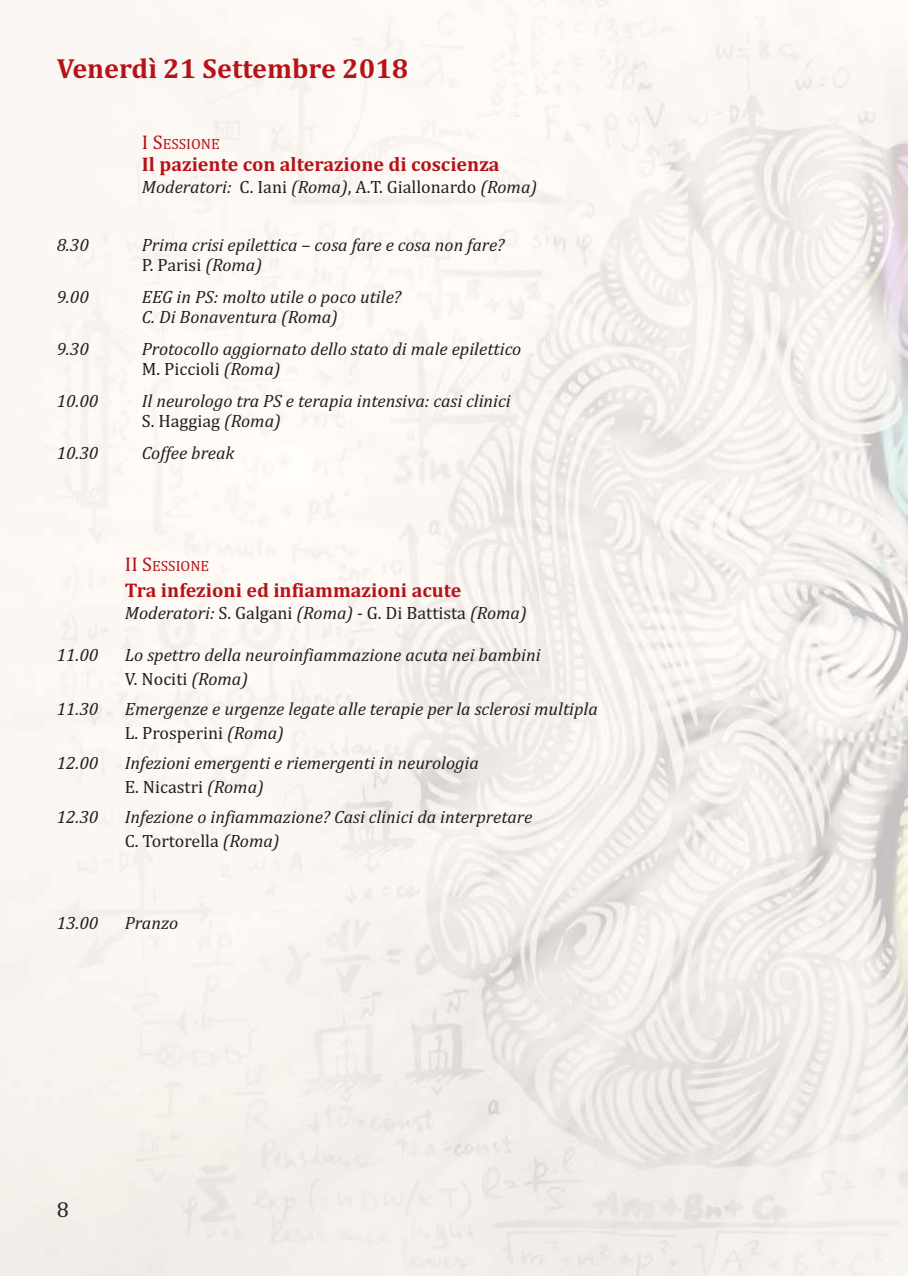
<style>
.page{position:relative;width:908px;height:1276px;background:#fff}
.page>*{position:absolute;margin:0;border:0;box-sizing:border-box;transform-origin:0 0}
.t1{font:700 28px "Cambria";color:#b61218}
.t2{font:22px "Cambria";color:#231f20}
.t3{font:700 20px "Cambria";color:#b61218}
.t4{font:italic 18px/20px "Cambria";color:#231f20}
.t5{font:15px "Cambria";color:#b61218}
.s1{font-size:20px}
.s2{font-style:normal}
</style>
<div class="page">
<img style="left:0;top:0;width:907px;height:1276px">
<h1 class="t1" style="left:57px;top:59px;width:353px">Venerdì 21 Settembre 2018</h1>
<p class="t5" style="left:142px;top:138px;width:79px"><span class="s1">I S</span>ESSIONE</p>
<p class="t3" style="left:142px;top:156px;width:359px">Il paziente con alterazione di coscienza</p>
<p class="t4" style="left:142px;top:178px;width:396px">Moderatori: <span class="s2">C. Iani</span> (Roma)<span class="s2">, A.T. Giallonardo</span> (Roma)</p>
<p class="t4" style="left:57px;top:236px;width:34px">8.30</p>
<p class="t4" style="left:142px;top:236px;width:364px">Prima crisi epilettica – cosa fare e cosa non fare?<br><span class="s2">P. Parisi</span> (Roma)</p>
<p class="t4" style="left:57px;top:288px;width:34px">9.00</p>
<p class="t4" style="left:142px;top:288px;width:261px">EEG in PS: molto utile o poco utile?<br>C. Di Bonaventura (Roma)</p>
<p class="t4" style="left:57px;top:340px;width:34px">9.30</p>
<p class="t4" style="left:142px;top:340px;width:381px">Protocollo aggiornato dello stato di male epilettico<br><span class="s2">M. Piccioli</span> (Roma)</p>
<p class="t4" style="left:57px;top:392px;width:43px">10.00</p>
<p class="t4" style="left:142px;top:392px;width:370px">Il neurologo tra PS e terapia intensiva: casi clinici<br><span class="s2">S. Haggiag</span> (Roma)</p>
<p class="t4" style="left:57px;top:444px;width:43px">10.30</p>
<p class="t4" style="left:142px;top:444px;width:94px">Coffee break</p>
<p class="t5" style="left:125px;top:560px;width:86px"><span class="s1">II S</span>ESSIONE</p>
<p class="t3" style="left:125px;top:582px;width:338px">Tra infezioni ed infiammazioni acute</p>
<p class="t4" style="left:125px;top:604px;width:403px">Moderatori: <span class="s2">S. Galgani</span> (Roma) - <span class="s2">G. Di Battista</span> (Roma)</p>
<p class="t4" style="left:57px;top:646px;width:43px">11.00</p>
<p class="t4" style="left:125px;top:644px;width:417px;line-height:24px">Lo spettro della neuroinfiammazione acuta nei bambini<br><span class="s2">V. Nociti</span> (Roma)</p>
<p class="t4" style="left:57px;top:700px;width:43px">11.30</p>
<p class="t4" style="left:125px;top:698px;width:474px;line-height:24px">Emergenze e urgenze legate alle terapie per la sclerosi multipla<br><span class="s2">L. Prosperini</span> (Roma)</p>
<p class="t4" style="left:57px;top:754px;width:43px">12.00</p>
<p class="t4" style="left:125px;top:752px;width:355px;line-height:24px">Infezioni emergenti e riemergenti in neurologia<br><span class="s2">E. Nicastri</span> (Roma)</p>
<p class="t4" style="left:57px;top:808px;width:43px">12.30</p>
<p class="t4" style="left:125px;top:806px;width:409px;line-height:24px">Infezione o infiammazione? Casi clinici da interpretare<br><span class="s2">C. Tortorella</span> (Roma)</p>
<p class="t4" style="left:57px;top:914px;width:43px">13.00</p>
<p class="t4" style="left:125px;top:914px;width:55px">Pranzo</p>
<p class="t2" style="left:57px;top:1201px;width:14px">8</p>
</div>
